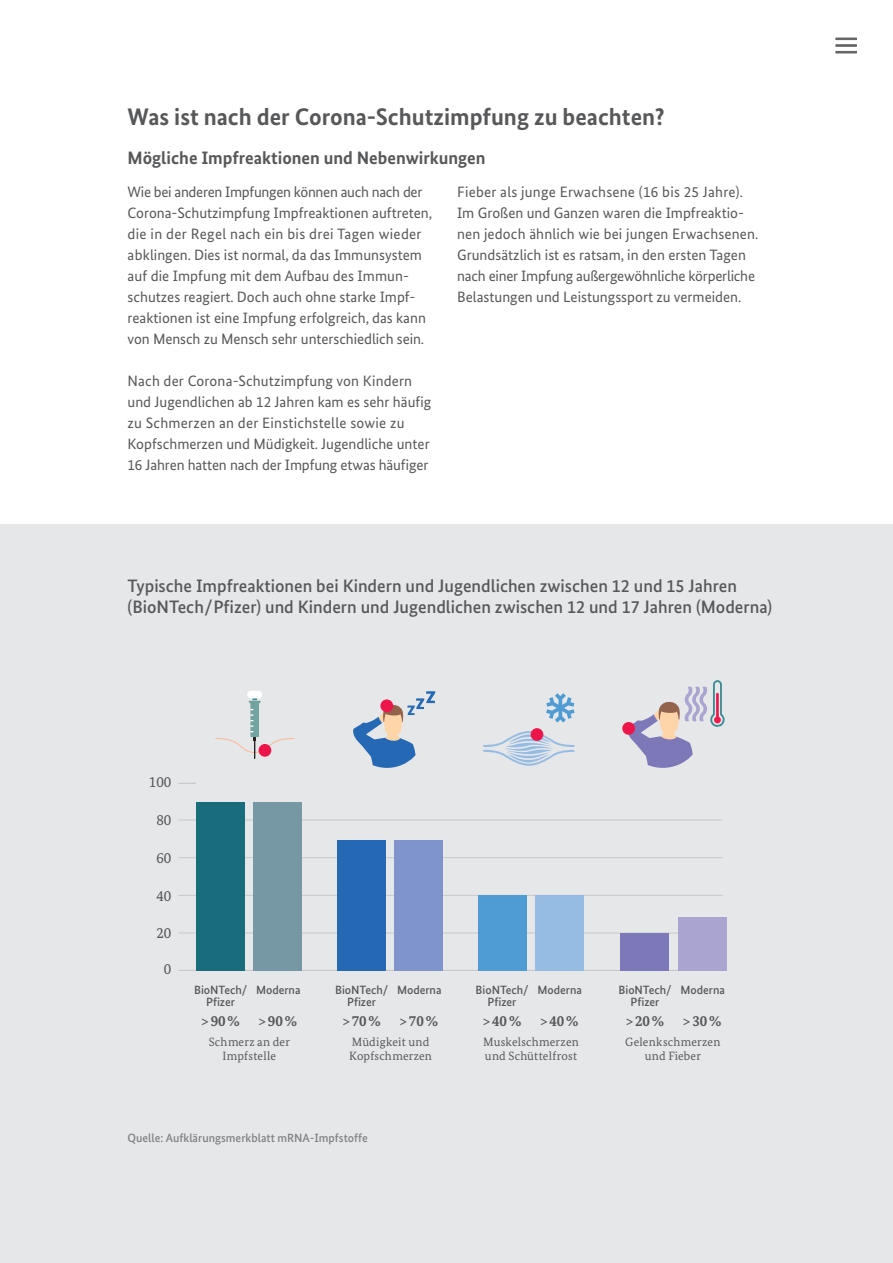
<style>
.page{position:relative;width:893px;height:1263px;background:#fff}
.page>*{position:absolute;margin:0;border:0;box-sizing:border-box;transform-origin:0 0}
.t1{font:700 24px "Bundes Sans";color:#57585a}
.t2{font:500 18px/21px "Bundes Sans";color:#57585a}
.H4{font:700 18px "Bundes Sans";color:#57585a}
.t3{font:15px/21px "Bundes Sans";color:#57585a}
.t4{font:700 15px "Bundes Serif";color:#57585a}
.t5{font:15px "Bundes Serif";color:#57585a}
.t6{font:12px/14.4px "Bundes Serif";letter-spacing:.015em;color:#57585a;text-align:center}
.t7{font:500 12px "Bundes Sans";color:#57585a}
.Quelle___Fußnote{font:500 12px "Bundes Sans";color:#808285}
</style>
<div class="page">
<svg style="left:835px;top:38px;width:22px;height:15px"></svg>
<div style="left:0;top:524px;width:893px;height:739px;background:#e6e7e9"></div>
<hr style="left:178px;top:820px;width:545px;height:1px;background:#c7c8ca">
<hr style="left:178px;top:857px;width:545px;height:1px;background:#c7c8ca">
<hr style="left:178px;top:895px;width:545px;height:1px;background:#c7c8ca">
<hr style="left:178px;top:932px;width:545px;height:1px;background:#c7c8ca">
<hr style="left:178px;top:970px;width:545px;height:1px;background:#c7c8ca">
<div style="left:196px;top:802px;width:49px;height:169px;background:#186c7b"></div>
<div style="left:337px;top:841px;width:49px;height:130px;background:#2569b4"></div>
<div style="left:254px;top:802px;width:48px;height:169px;background:#7697a4"></div>
<svg style="left:178px;top:783px;width:18px;height:1px"></svg>
<svg style="left:215px;top:691px;width:79px;height:67px"></svg>
<div style="left:259px;top:744px;width:12px;height:13px;background:#ed164b;border-radius:50%"></div>
<svg style="left:546px;top:693px;width:29px;height:29px"></svg>
<svg style="left:483px;top:731px;width:92px;height:35px"></svg>
<div style="left:531px;top:728px;width:12px;height:13px;background:#ed164b;border-radius:50%"></div>
<svg style="left:622px;top:722px;width:13px;height:13px"></svg>
<svg style="left:627px;top:680px;width:98px;height:88px"></svg>
<svg style="left:353px;top:691px;width:82px;height:77px"></svg>
<div style="left:394px;top:841px;width:49px;height:130px;background:#7e94cb"></div>
<div style="left:478px;top:896px;width:48px;height:75px;background:#4f9bd4"></div>
<div style="left:535px;top:896px;width:49px;height:75px;background:#97bce3"></div>
<div style="left:621px;top:933px;width:48px;height:38px;background:#7d78b8"></div>
<div style="left:678px;top:917px;width:49px;height:54px;background:#a9a4d0"></div>
<h3 class="t1" style="left:128px;top:103px;width:539px">Was ist nach der Corona-Schutzimpfung zu beachten?</h3>
<p class="H4" style="left:128px;top:148px;width:360px">Mögliche Impfreaktionen und Nebenwirkungen</p>
<h4 class="t3" style="left:128px;top:182px;width:306px">Wie bei anderen Impfungen können auch nach der Corona-Schutzimpfung Impfreaktionen auftreten, die in der Regel nach ein bis drei Tagen wieder abklingen. Dies ist normal, da das Immunsystem auf die Impfung mit dem Aufbau des Immun&shy;schutzes reagiert. Doch auch ohne starke Impf&shy;reaktionen ist eine Impfung erfolgreich, das kann von Mensch zu Mensch sehr unterschiedlich sein.</h4>
<h4 class="t3" style="left:128px;top:371px;width:305px">Nach der Corona-Schutzimpfung von Kindern und Jugendlichen ab 12 Jahren kam es sehr häufig zu Schmerzen an der Einstichstelle sowie zu Kopfschmerzen und Müdigkeit. Jugendliche unter 16 Jahren hatten nach der Impfung etwas häufiger</h4>
<h4 class="t3" style="left:457px;top:182px;width:303px">Fieber als junge Erwachsene (16 bis 25 Jahre).<br>Im Großen und Ganzen waren die Impfreaktio&shy;nen jedoch ähnlich wie bei jungen Erwachsenen.<br>Grundsätzlich ist es ratsam, in den ersten Tagen nach einer Impfung außergewöhnliche körperliche Belastungen und Leistungssport zu vermeiden.</h4>
<h4 class="t2" style="left:128px;top:576px;width:646px">Typische Impfreaktionen bei Kindern und Jugendlichen zwischen 12 und 15 Jahren (BioNTech/Pfizer) und Kindern und Jugendlichen zwischen 12 und 17 Jahren (Moderna)</h4>
<p class="t5" style="left:149px;top:772px;width:24px">100</p>
<p class="t5" style="left:156px;top:811px;width:16px">80</p>
<p class="t5" style="left:156px;top:848px;width:16px">60</p>
<p class="t5" style="left:156px;top:887px;width:16px">40</p>
<p class="t5" style="left:156px;top:924px;width:16px">20</p>
<p class="t5" style="left:164px;top:960px;width:9px">0</p>
<h4 class="t7" style="left:194px;top:983px;width:55px">BioNTech/</h4>
<h4 class="t7" style="left:680px;top:983px;width:46px">Moderna</h4>
<h4 class="t7" style="left:206px;top:995px;width:30px">Pfizer</h4>
<h4 class="t7" style="left:335px;top:983px;width:55px">BioNTech/</h4>
<h4 class="t7" style="left:347px;top:995px;width:30px">Pfizer</h4>
<h4 class="t7" style="left:476px;top:983px;width:55px">BioNTech/</h4>
<h4 class="t7" style="left:488px;top:995px;width:30px">Pfizer</h4>
<h4 class="t7" style="left:618px;top:983px;width:55px">BioNTech/</h4>
<h4 class="t7" style="left:630px;top:995px;width:30px">Pfizer</h4>
<h4 class="t7" style="left:256px;top:983px;width:46px">Moderna</h4>
<h4 class="t7" style="left:397px;top:983px;width:46px">Moderna</h4>
<h4 class="t7" style="left:537px;top:983px;width:46px">Moderna</h4>
<p class="t4" style="left:201px;top:1012px;width:40px">&gt;90%</p>
<p class="t4" style="left:259px;top:1012px;width:40px">&gt;90%</p>
<p class="t6" style="left:209px;top:1034px;width:83px">Schmerz an der<br>Impfstelle</p>
<p class="t6" style="left:349px;top:1034px;width:84px;text-align:left">Müdigkeit und<br>Kopfschmerzen</p>
<p class="t6" style="left:483px;top:1034px;width:97px;text-align:left">Muskelschmerzen und Schüttelfrost</p>
<p class="t6" style="left:625px;top:1034px;width:97px">Gelenkschmerzen und Fieber</p>
<p class="t4" style="left:342px;top:1012px;width:40px">&gt;70%</p>
<p class="t4" style="left:400px;top:1012px;width:40px">&gt;70%</p>
<p class="t4" style="left:483px;top:1012px;width:40px">&gt;40%</p>
<p class="t4" style="left:540px;top:1012px;width:40px">&gt;40%</p>
<p class="t4" style="left:626px;top:1012px;width:40px">&gt;20%</p>
<p class="t4" style="left:683px;top:1012px;width:40px">&gt;30%</p>
<p class="Quelle___Fußnote" style="left:128px;top:1130px;width:242px">Quelle: Aufklärungsmerkblatt mRNA-Impfstoffe</p>
</div>
